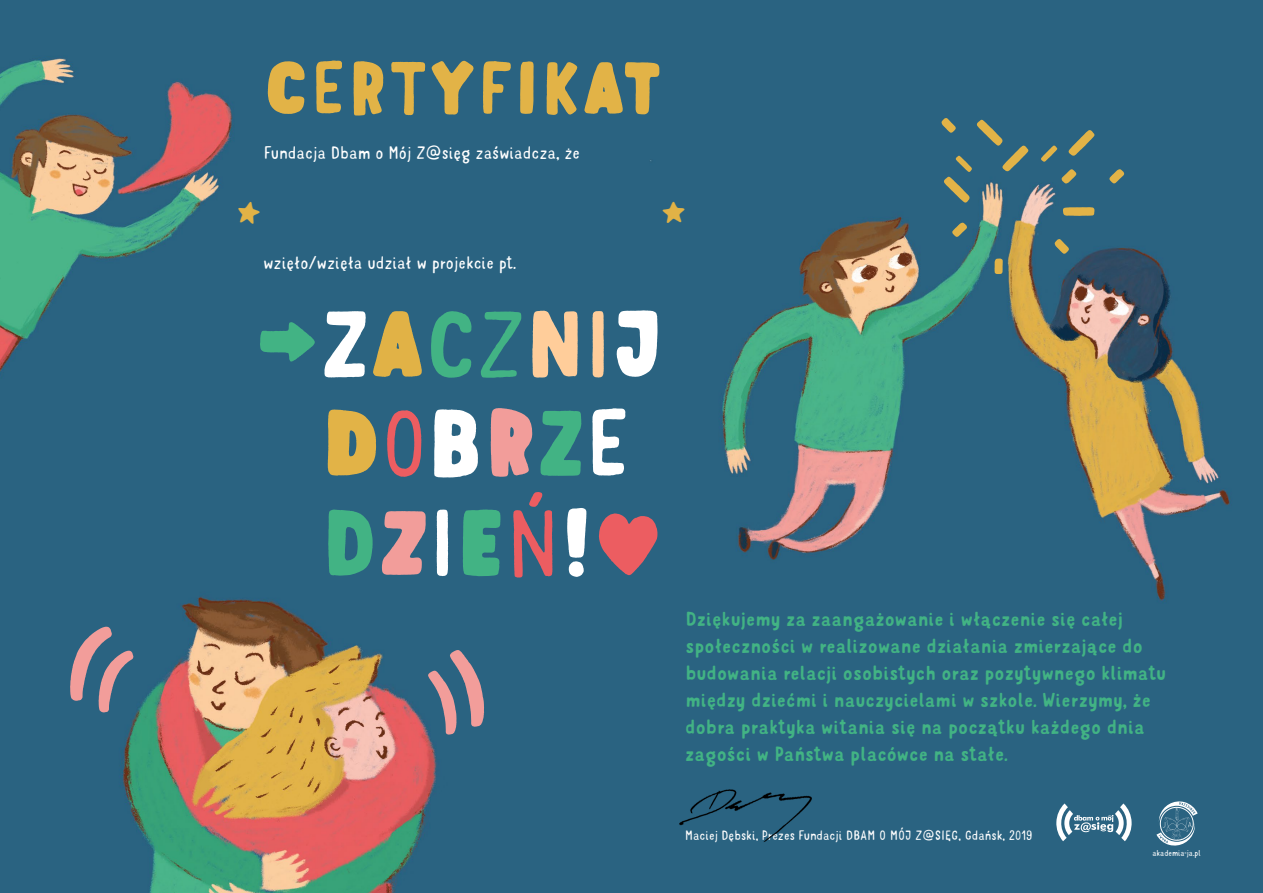
<style>
.page{position:relative;width:1263px;height:893px;background:#fff}
.page>*{position:absolute;margin:0;border:0;box-sizing:border-box;transform-origin:0 0}
.t1{font:91.65px "Mr Dodo Medium Rounded";color:#42b384}
.t2{font:91.65px "Mr Dodo Bold Rounded";color:#e2b347}
.t3{font:75.75px "Mr Dodo Regular Rounded";color:#42b384}
.t4{font:72px "Mr Dodo Bold Rounded";color:#e2b347}
.t5{font:45px "Mr Dodo Medium Rounded";color:#e1b246}
.t6{font:19.5px/27px "Mr Dodo Regular Rounded";color:#42b384}
.t7{font:17.25px "Mr Dodo Light Rounded";color:#fff}
.t8{font:12.9px "Mr Dodo Light Rounded";color:#fff}
.t9{font:8.25px "Mr Dodo Light Rounded";color:#fff}
.s1{font-family:"Mr Dodo Regular Rounded"}
.s2{font-family:"Mr Dodo Medium Rounded"}
.s3{font-size:91.65px;color:#fff}
.s4{font-family:"Mr Dodo Bold Rounded";font-size:91.65px;color:#e1b246}
.s5{font-size:91.65px}
.s6{font-family:"Mr Dodo Light Rounded";font-size:91.65px}
.s7{font-family:"Mr Dodo Medium Rounded";font-size:91.65px;color:#ffcd9a}
.s8{font-size:91.65px;color:#ffcd9a}
.s9{font-family:"Mr Dodo Bold Rounded";font-size:91.65px;color:#fff}
.s10{font-family:"Mr Dodo Light Rounded";color:#ec5d61}
.s11{font-family:"Mr Dodo Medium Rounded";color:#fff}
.s12{color:#f29d9a}
.s13{font-family:"Mr Dodo Medium Rounded";color:#42b384}
.s14{font-family:"Mr Dodo Regular Rounded";color:#fff}
.s15{font-family:"Mr Dodo Bold Rounded";color:#f29d9a}
.s16{font-family:"Mr Dodo Bold Rounded"}
.s17{font-family:"Mr Dodo Bold Rounded";color:#fff}
.s18{font-family:"Mr Dodo Bold Rounded";font-size:85.65px;color:#ec5d61}
</style>
<div class="page">
<img style="left:0;top:0;width:1263px;height:893px">
<svg style="left:1068px;top:130px;width:26px;height:26px"></svg>
<svg style="left:1063px;top:207px;width:31px;height:9px"></svg>
<svg style="left:1041px;top:146px;width:16px;height:16px"></svg>
<svg style="left:952px;top:223px;width:15px;height:14px"></svg>
<svg style="left:1109px;top:169px;width:15px;height:14px"></svg>
<svg style="left:1061px;top:169px;width:15px;height:14px"></svg>
<svg style="left:1055px;top:239px;width:14px;height:15px"></svg>
<svg style="left:941px;top:118px;width:87px;height:85px;background:#49707a"></svg>
<svg style="left:994px;top:258px;width:9px;height:16px"></svg>
<img style="left:663px;top:786px;width:172px;height:66px">
<svg style="left:1056px;top:803px;width:76px;height:38px"></svg>
<svg style="left:1156px;top:801px;width:42px;height:44px;background:#5d889f"></svg>
<svg style="left:238px;top:202px;width:22px;height:22px"></svg>
<div style="left:59px;top:620px;width:76px;height:94px;background:#2a6381"></div>
<div style="left:426px;top:646px;width:67px;height:90px;background:#2a6381"></div>
<h3 class="t4" style="left:263px;top:41px;width:400px">C<span class="s1">E</span><span class="s2">R</span><span class="s1">T</span>Y<span class="s1">F</span>I<span class="s2">K</span>AT</h3>
<p class="t7" style="left:264px;top:142px;width:318px">Fundacja Dbam o Mój Z@sięg zaświadcza, że</p>
<p class="t7" style="left:263px;top:252px;width:254px">wzięło/wzięła udział w projekcie pt.</p>
<h3 class="t5" style="left:660px;top:186px;width:29px">⋆</h3>
<h2 class="t3" style="left:254px;top:295px;width:411px">➡<span class="s3">Z</span><span class="s4">A</span><span class="s5">C</span><span class="s6">Z</span><span class="s7">N</span><span class="s8">I</span><span class="s9">J</span></h2>
<h1 class="t2" style="left:320px;top:384px;width:312px">D<span class="s10">O</span><span class="s11">B</span><span class="s12">R</span><span class="s13">Z</span><span class="s14">E</span></h1>
<h1 class="t1" style="left:321px;top:485px;width:343px">D<span class="s15">Z</span><span class="s14">I</span><span class="s16">E</span><span class="s10">Ń</span><span class="s17">!</span><span class="s18">♥</span></h1>
<p class="t6" style="left:685px;top:605px;width:483px">Dziękujemy za zaangażowanie i włączenie się całej społeczności w realizowane działania zmierzające do budowania relacji osobistych oraz pozytywnego klimatu między dziećmi i nauczycielami w szkole. Wierzymy, że dobra praktyka witania się na początku każdego dnia zagości w Państwa placówce na stałe.</p>
<p class="t8" style="left:685px;top:827px;width:349px">Maciej Dębski, Prezes Fundacji DBAM O MÓJ Z@SIĘG, Gdańsk, 2019</p>
<p class="t9" style="left:1152px;top:848px;width:50px">akademia-ja.pl</p>
</div>
